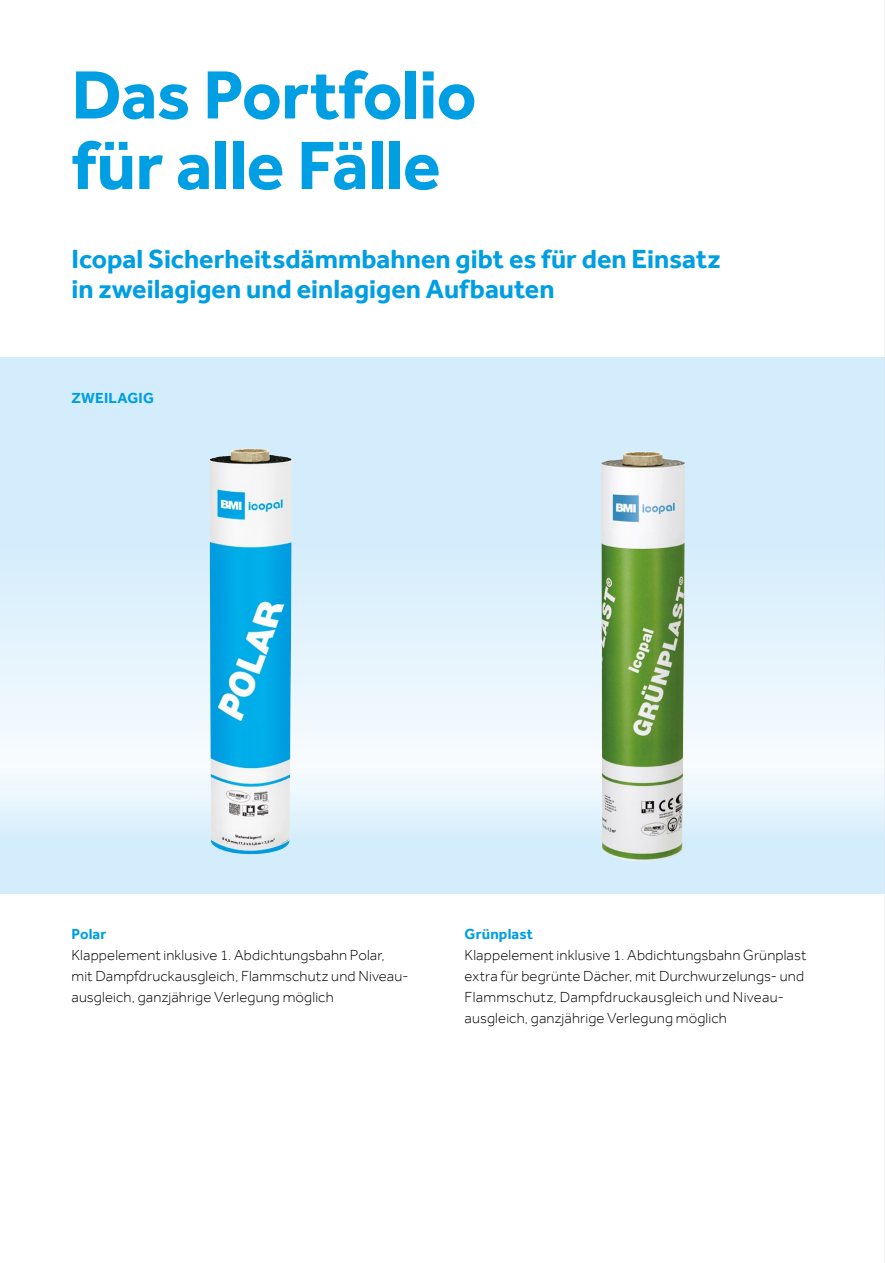
<style>
.page{position:relative;width:885px;height:1263px;background:#fff}
.page>*{position:absolute;margin:0;border:0;box-sizing:border-box;transform-origin:0 0}
.t1{font:700 70.5px/70.5px "Effra";letter-spacing:-.005em;color:#009ee3}
.t2{font:700 27px/30px "Effra";color:#009ee3}
.t3{font:300 15px/21px "Effra";letter-spacing:.01em;color:#000}
.t4{font:700 15px "Effra";letter-spacing:.01em;color:#009ee3}
</style>
<div class="page">
<div style="left:0;top:357px;width:884px;height:429px;background:linear-gradient(to bottom,#cbe9fb,#f2f9fe)"></div>
<div style="left:0;top:768px;width:884px;height:125px;background:linear-gradient(to bottom,#f2f9fd,#cbe9fc)"></div>
<img style="left:210px;top:448px;width:82px;height:407px">
<img style="left:601px;top:451px;width:84px;height:411px">
<hr style="left:884px;top:0;width:1px;height:1263px;background:#e5e5e5">
<h1 class="t1" style="left:71px;top:59px;width:406px">Das Portfolio für alle Fälle</h1>
<h2 class="t2" style="left:71px;top:244px;width:650px">Icopal Sicherheitsdämmbahnen gibt es für den Einsatz in zweilagigen und einlagigen Aufbauten</h2>
<p class="t4" style="left:71px;top:389px;width:84px">ZWEILAGIG</p>
<p class="t4" style="left:71px;top:925px;width:36px">Polar</p>
<p class="t3" style="left:71px;top:944px;width:336px">Klappelement inklusive 1. Abdichtungsbahn Polar, mit Dampfdruckausgleich, Flammschutz und Niveau&shy;ausgleich, ganzjährige Verlegung möglich</p>
<p class="t4" style="left:464px;top:925px;width:70px">Grünplast</p>
<p class="t3" style="left:464px;top:944px;width:343px">Klappelement inklusive 1. Abdichtungsbahn Grünplast extra für begrünte Dächer, mit Durchwurzelungs- und Flammschutz, Dampfdruckausgleich und Niveau&shy;ausgleich, ganzjährige Verlegung möglich</p>
</div>
